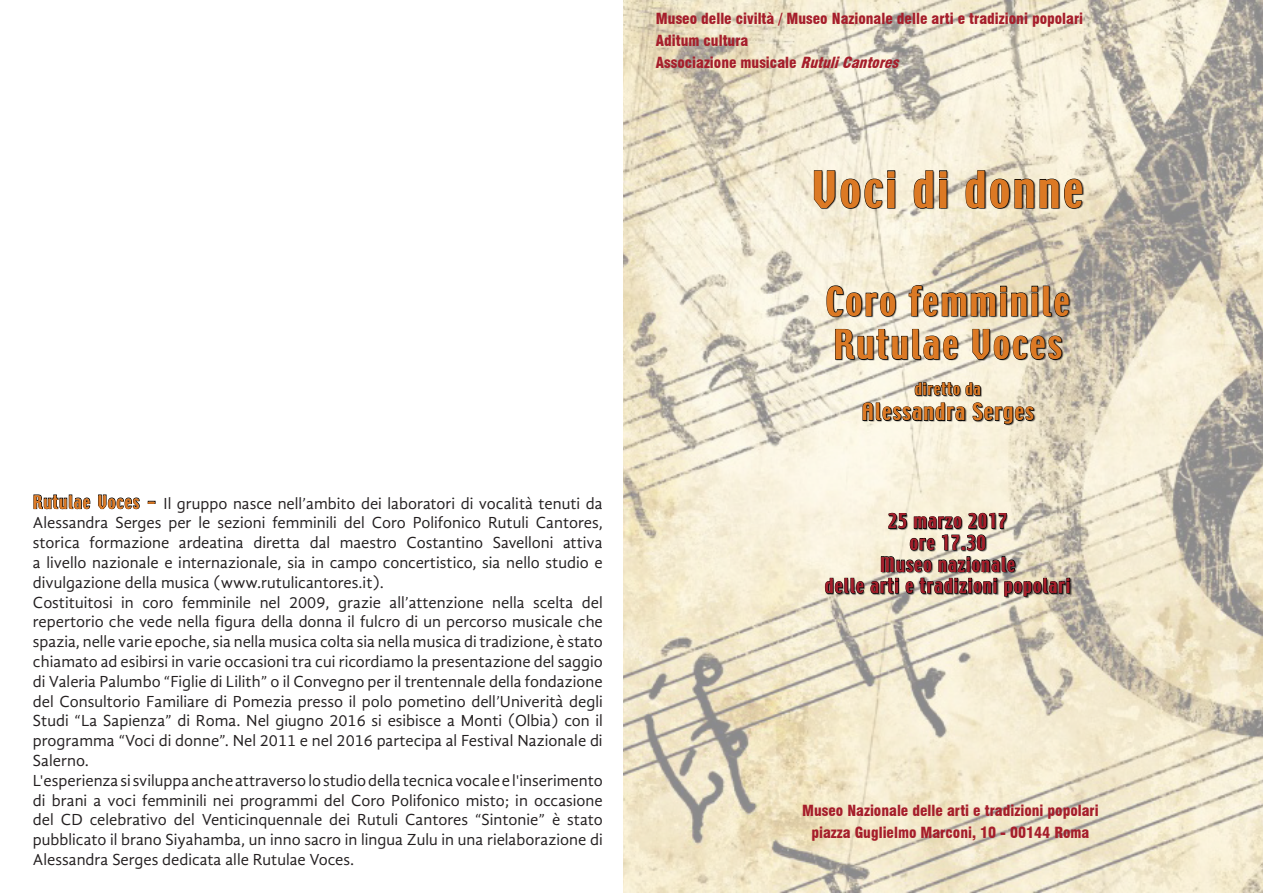
<style>
.page{position:relative;width:1263px;height:893px;background:#fff}
.page>*{position:absolute;margin:0;border:0;box-sizing:border-box;transform-origin:0 0}
.t1{font:45px "Techno";letter-spacing:.06em;color:#dc7924}
.t2{font:36px "Techno";letter-spacing:.06em;color:#dc7924}
.t3{font:21px "Techno";letter-spacing:.06em;color:#dc7924}
.t4{font:18px/21.6px "Techno";letter-spacing:.06em;color:#a61e2b;text-align:center}
.t5{font:16.5px/19.8px "Gandhi Sans";color:#231f20;text-align:justify}
.t6{font:900 condensed 15px "Swiss 721 BT";color:#a61e2b}
.t7{font:15px "Techno";letter-spacing:.06em;color:#dc7924}
.s1{font-family:"Techno";color:#dc7924}
.s2{font-style:italic}
</style>
<div class="page">
<img style="left:623px;top:0;width:640px;height:892px">
<div style="left:815px;top:171px;width:448px;height:525px;background:#231f20;opacity:.75"></div>
<svg style="left:814px;top:170px;width:21px;height:38px"></svg>
<svg style="left:841px;top:171px;width:54px;height:37px;background:#938e83"></svg>
<svg style="left:914px;top:170px;width:19px;height:38px"></svg>
<svg style="left:939px;top:171px;width:8px;height:37px"></svg>
<svg style="left:966px;top:170px;width:43px;height:38px;background:#837e72"></svg>
<svg style="left:1015px;top:179px;width:19px;height:29px"></svg>
<svg style="left:1040px;top:179px;width:42px;height:29px"></svg>
<svg style="left:827px;top:286px;width:69px;height:31px;background:#908c82"></svg>
<svg style="left:909px;top:285px;width:160px;height:31px;background:#827c70"></svg>
<svg style="left:835px;top:329px;width:123px;height:31px;background:#87837a"></svg>
<svg style="left:972px;top:329px;width:90px;height:31px;background:#868175"></svg>
<svg style="left:915px;top:382px;width:65px;height:13px"></svg>
<svg style="left:863px;top:402px;width:102px;height:19px;background:#807c73"></svg>
<svg style="left:973px;top:402px;width:61px;height:22px"></svg>
<svg style="left:881px;top:513px;width:134px;height:59px;background:#a39d90"></svg>
<svg style="left:825px;top:578px;width:39px;height:16px"></svg>
<svg style="left:870px;top:578px;width:29px;height:16px"></svg>
<div style="left:895px;top:581px;width:4px;height:12px;border:1px solid #000"></div>
<svg style="left:905px;top:578px;width:92px;height:16px"></svg>
<svg style="left:1004px;top:578px;width:66px;height:19px"></svg>
<div style="left:1066px;top:581px;width:4px;height:12px;border:1px solid #000"></div>
<svg style="left:34px;top:495px;width:56px;height:14px"></svg>
<svg style="left:98px;top:495px;width:42px;height:14px"></svg>
<svg style="left:148px;top:501px;width:7px;height:3px"></svg>
<p class="t5" style="left:33px;top:493px;width:571px"><span class="s1">Rutulae Voces -</span> Il gruppo nasce nell’ambito dei laboratori di vocalità tenuti da Alessandra Serges per le sezioni femminili del Coro Polifonico Rutuli Cantores, storica formazione ardeatina diretta dal maestro Costantino Savelloni attiva a livello nazionale e internazionale, sia in campo concertistico, sia nello studio e divulgazione della musica (www.rutulicantores.it).</p>
<p class="t5" style="left:33px;top:592px;width:571px">Costituitosi in coro femminile nel 2009, grazie all’attenzione nella scelta del repertorio che vede nella figura della donna il fulcro di un percorso musicale che spazia, nelle varie epoche, sia nella musica colta sia nella musica di tradizione, è stato chiamato ad esibirsi in varie occasioni tra cui ricordiamo la presentazione del saggio di Valeria Palumbo “Figlie di Lilith” o il Convegno per il trentennale della fondazione del Consultorio Familiare di Pomezia presso il polo pometino dell’Univerità degli Studi “La Sapienza” di Roma. Nel giugno 2016 si esibisce a Monti (Olbia) con il programma “Voci di donne”. Nel 2011 e nel 2016 partecipa al Festival Nazionale di Salerno.</p>
<p class="t5" style="left:33px;top:770px;width:571px">L'esperienza si sviluppa anche attraverso lo studio della tecnica vocale e l'inserimento di brani a voci femminili nei programmi del Coro Polifonico misto; in occasione del CD celebrativo del Venticinquennale dei Rutuli Cantores “Sintonie” è stato pubblicato il brano Siyahamba, un inno sacro in lingua Zulu in una rielaborazione di Alessandra Serges dedicata alle Rutulae Voces.</p>
<p class="t6" style="left:656px;top:9px;width:429px">Museo delle civiltà / Museo Nazionale delle arti e tradizioni popolari</p>
<p class="t6" style="left:656px;top:31px;width:94px">Aditum cultura</p>
<p class="t6" style="left:656px;top:54px;width:248px">Associazione musicale <span class="s2">RutuliCantores</span></p>
<p class="t1" style="left:812px;top:159px;width:273px">Voci di donne</p>
<p class="t2" style="left:826px;top:277px;width:245px">Coro femminile</p>
<p class="t2" style="left:833px;top:320px;width:230px">Rutulae Voces</p>
<p class="t7" style="left:915px;top:379px;width:68px">diretto da</p>
<p class="t3" style="left:862px;top:398px;width:173px">Alessandra Serges</p>
<p class="t4" style="left:888px;top:511px;width:121px">25 marzo 2017</p>
<p class="t4" style="left:910px;top:533px;width:77px">ore 17.30</p>
<p class="t4" style="left:825px;top:554px;width:247px">Museo nazionale<br>delle arti e tradizioni popolari</p>
<p class="t6" style="left:802px;top:802px;width:298px">Museo Nazionale delle arti e tradizioni popolari</p>
<p class="t6" style="left:811px;top:824px;width:279px">piazza Guglielmo Marconi, 10 - 00144 Roma</p>
</div>
